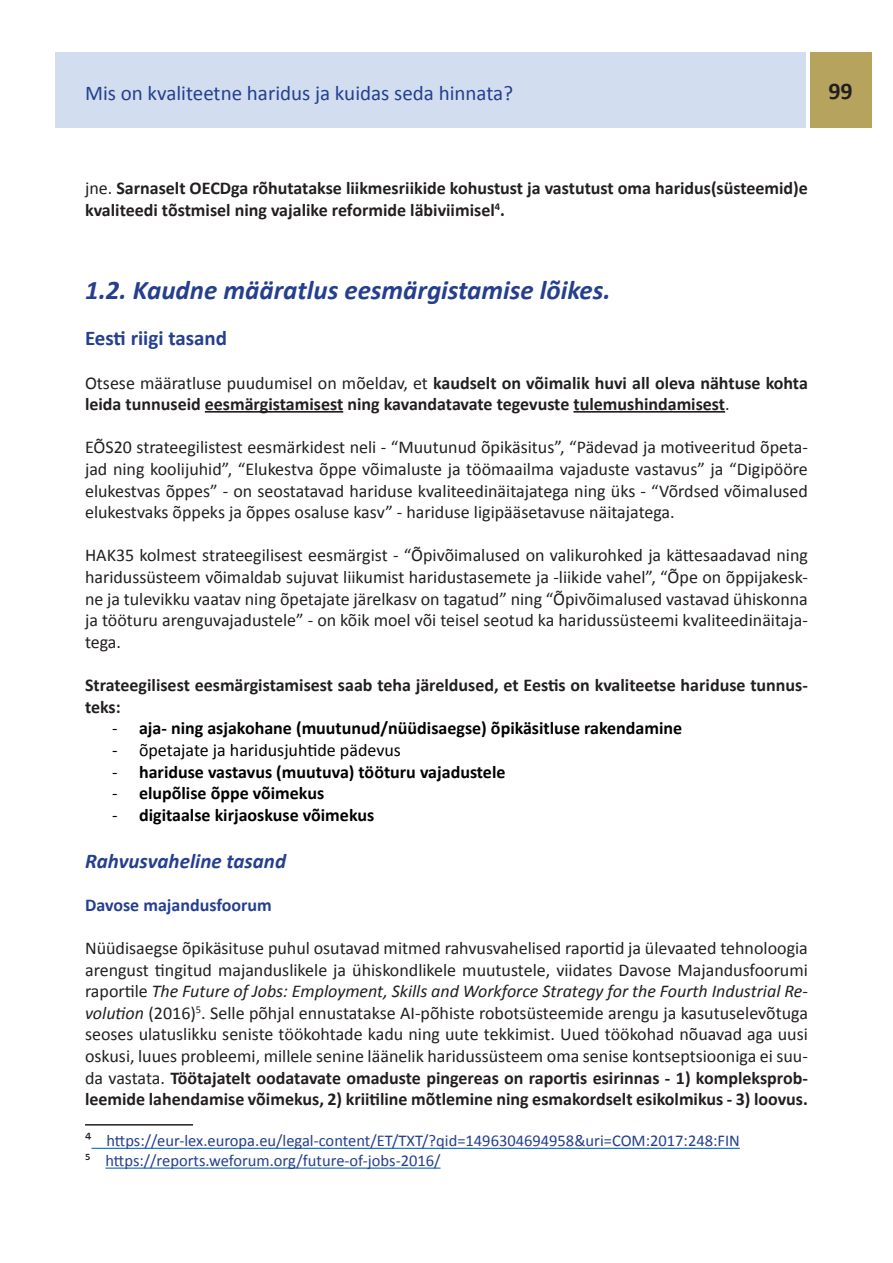
<style>
.page{position:relative;width:893px;height:1263px;background:#fff}
.page>*{position:absolute;margin:0;border:0;box-sizing:border-box;transform-origin:0 0}
.t1{font:italic 700 27px "Calibri";color:#253f8e}
.t2{font:700 24px "Calibri";color:#231f20}
.Heading_1{font:21px "Calibri";color:#253f8e}
.t3{font:italic 700 21px "Calibri";color:#253f8e}
.t4{font:700 21px "Calibri";color:#253f8e}
.t5{font:18px/21.6px "Calibri";color:#231f20;text-align:justify}
.t6{font:700 18px/21.6px "Calibri";color:#231f20}
.t7{font:700 18px "Calibri";color:#000}
.t8{font:18px "Calibri";color:#000}
.t9{font:700 18px "Calibri";color:#253f8e}
.t10{font:16.5px "Calibri";color:#253f8e}
.s1{font-weight:400}
.s2{font-style:italic}
.s3{font-weight:700}
.s4{font-size:18px;color:#231f20}
.s5{color:#231f20}
</style>
<div class="page">
<div style="left:55px;top:52px;width:751px;height:76px;background:#d2deef"></div>
<div style="left:810px;top:52px;width:61px;height:76px;background:#b5a35e"></div>
<hr style="left:205px;top:411px;width:138px;height:2px;background:#231f20">
<hr style="left:573px;top:411px;width:152px;height:2px;background:#231f20">
<hr style="left:85px;top:1124px;width:108px;height:1px;background:#231f20">
<hr style="left:91px;top:1148px;width:649px;height:1px;background:#0563c1">
<hr style="left:105px;top:1167px;width:336px;height:2px;background:#0563c1">
<p class="Heading_1" style="left:85px;top:80px;width:429px">Mis on kvaliteetne haridus ja kuidas seda hinnata?</p>
<p class="t2" style="left:828px;top:76px;width:26px">99</p>
<p class="t6" style="left:85px;top:177px;width:724px"><span class="s1">jne.</span> Sarnaselt OECDga rõhutatakse liikmesriikide kohustust ja vastutust oma haridus(süsteemid)e kvaliteedi tõstmisel ning vajalike reformide läbiviimisel<sup>4</sup>.</p>
<p class="t1" style="left:85px;top:272px;width:527px">1.2. Kaudne määratlus eesmärgistamise lõikes.</p>
<p class="t4" style="left:85px;top:325px;width:144px">Eesti riigi tasand</p>
<p class="t6" style="left:85px;top:372px;width:724px"><span class="s1">Otsese määratluse puudumisel on mõeldav, et</span> kaudselt on võimalik huvi all oleva nähtuse kohta leida tunnuseid eesmärgistamisest ning kavandatavate tegevuste tulemushindamisest<span class="s1">.</span></p>
<p class="t5" style="left:85px;top:437px;width:724px">EÕS20 strateegilistest eesmärkidest neli - “Muutunud õpikäsitus”, “Pädevad ja motiveeritud õpeta&shy;jad ning koolijuhid”, “Elukestva õppe võimaluste ja töömaailma vajaduste vastavus” ja “Digipööre elukestvas õppes” - on seostatavad hariduse kvaliteedinäitajatega ning üks - “Võrdsed võimalused elukestvaks õppeks ja õppes osaluse kasv” - hariduse ligipääsetavuse näitajatega.</p>
<p class="t5" style="left:85px;top:545px;width:724px">HAK35 kolmest strateegilisest eesmärgist - “Õpivõimalused on valikurohked ja kättesaadavad ning haridussüsteem võimaldab sujuvat liikumist haridustasemete ja -liikide vahel”, “Õpe on õppijakesk&shy;ne ja tulevikku vaatav ning õpetajate järelkasv on tagatud” ning “Õpivõimalused vastavad ühiskonna ja tööturu arenguvajadustele” - on kõik moel või teisel seotud ka haridussüsteemi kvaliteedinäitaja&shy;tega.</p>
<p class="t6" style="left:85px;top:674px;width:724px">Strateegilisest eesmärgistamisest saab teha järeldused, et Eestis on kvaliteetse hariduse tunnus&shy;teks:</p>
<p class="t7" style="left:112px;top:717px;width:572px"><span class="s1">-</span> aja- ning asjakohane (muutunud/nüüdisaegse) õpikäsitluse rakendamine</p>
<p class="t8" style="left:112px;top:738px;width:290px">- õpetajate ja haridusjuhtide pädevus</p>
<p class="t7" style="left:112px;top:760px;width:395px"><span class="s1">-</span> hariduse vastavus (muutuva) tööturu vajadustele</p>
<p class="t7" style="left:112px;top:782px;width:214px"><span class="s1">-</span> elupõlise õppe võimekus</p>
<p class="t7" style="left:112px;top:803px;width:264px"><span class="s1">-</span> digitaalse kirjaoskuse võimekus</p>
<p class="t3" style="left:85px;top:847px;width:203px">Rahvusvaheline tasand</p>
<p class="t9" style="left:85px;top:893px;width:188px">Davose majandusfoorum</p>
<p class="t5" style="left:85px;top:937px;width:724px">Nüüdisaegse õpikäsituse puhul osutavad mitmed rahvusvahelised raportid ja ülevaated tehnoloogia arengust tingitud majanduslikele ja ühiskondlikele muutustele, viidates Davose Majandusfoorumi raportile <span class="s2">The Future of Jobs: Employment, Skills and Workforce Strategy for the Fourth Industrial Re&shy;volution</span> (2016)<sup>5</sup>. Selle põhjal ennustatakse AI-põhiste robotsüsteemide arengu ja kasutuselevõtuga seoses ulatuslikku seniste töökohtade kadu ning uute tekkimist. Uued töökohad nõuavad aga uusi oskusi, luues probleemi, millele senine läänelik haridussüsteem oma senise kontseptsiooniga ei suu&shy;da vastata. <span class="s3">Töötajatelt oodatavate omaduste pingereas on raportis esirinnas - 1) kompleksprob&shy;leemide lahendamise võimekus, 2) kriitiline mõtlemine ning esmakordselt esikolmikus - 3) loovus.</span></p>
<p class="t10" style="left:85px;top:1130px;width:656px"><span class="s4">⁴</span> https://eur-lex.europa.eu/legal-content/ET/TXT/?qid=1496304694958&amp;uri=COM:2017:248:FIN</p>
<p class="t10" style="left:85px;top:1150px;width:357px"><span class="s5">⁵</span> https://reports.weforum.org/future-of-jobs-2016/</p>
</div>
